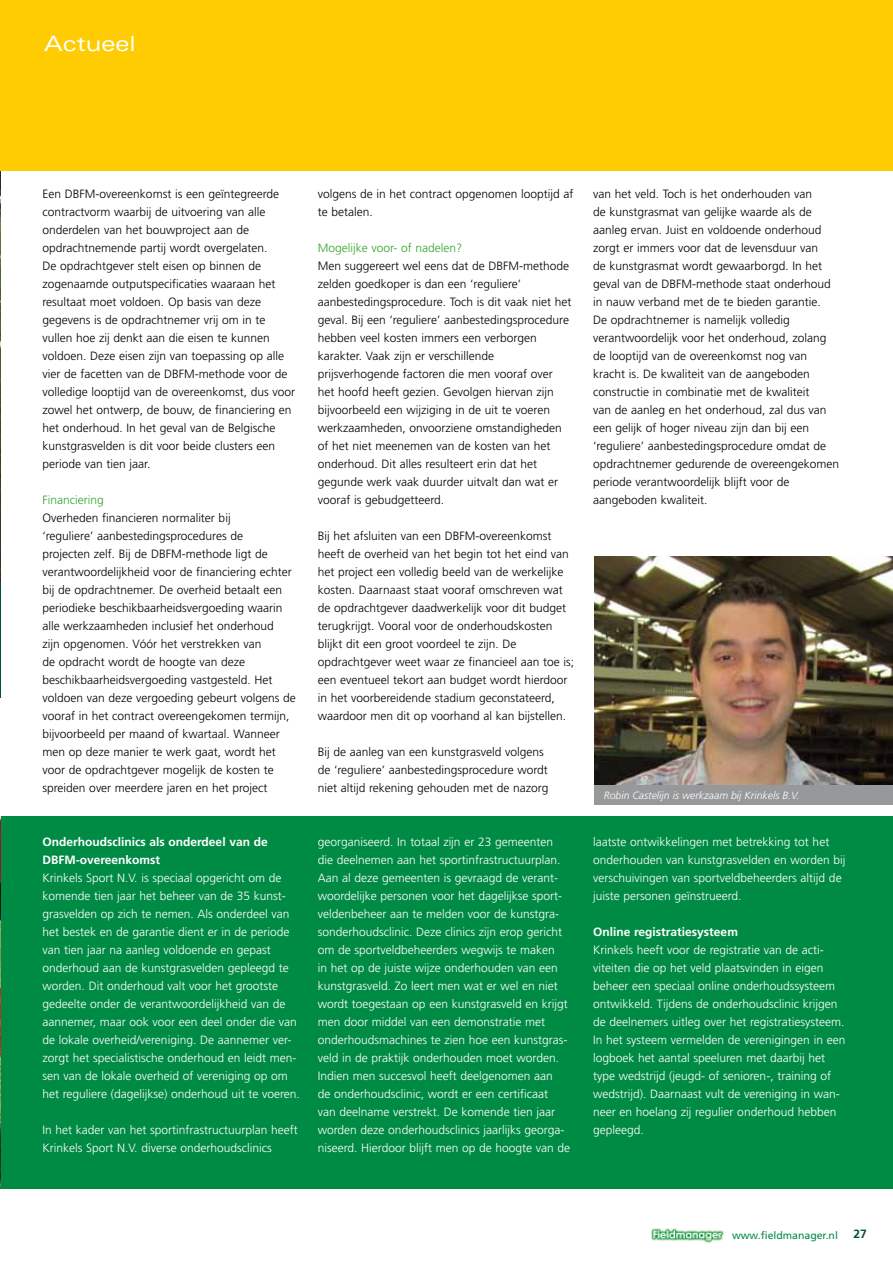
<style>
.page{position:relative;width:893px;height:1263px;background:#fff}
.page>*{position:absolute;margin:0;border:0;box-sizing:border-box;transform-origin:0 0}
.t1{font:expanded 21px "Univers";color:#fff}
.t2{font:300 12px/18px "Frutiger";color:#000}
.t3{font:300 12px/18px "Frutiger";color:#fff}
.t4{font:700 12px/18px "Frutiger";color:#fff}
.t5{font:300 12px "Frutiger";color:#35a32c}
.t6{font:700 12px "Frutiger";color:#00523c}
.t7{font:italic 300 10.5px "Frutiger";color:#fff}
.t8{font:10.5px "Frutiger";color:#008b45}
</style>
<div class="page">
<img style="left:651px;top:1228px;width:73px;height:15px">
<img style="left:0;top:171px;width:1px;height:413px">
<div style="left:0;top:0;width:893px;height:171px;background:#fecc00"></div>
<img style="left:594px;top:556px;width:299px;height:229px">
<hr style="left:0;top:584px;width:1px;height:113px;background:#00523c">
<div style="left:594px;top:785px;width:299px;height:20px;background:#97989a"></div>
<div style="left:0;top:816px;width:893px;height:373px;background:#008b45"></div>
<img style="left:0;top:816px;width:1px;height:371px">
<h1 class="t1" style="left:44px;top:31px;width:93px">Actueel</h1>
<p class="t2" style="left:43px;top:185px;width:254px">Een DBFM-overeenkomst is een geïntegreerde contractvorm waarbij de uitvoering van alle onderdelen van het bouwproject aan de opdrachtnemende partij wordt overgelaten.<br>De opdrachtgever stelt eisen op binnen de zogenaamde outputspecificaties waaraan het resultaat moet voldoen. Op basis van deze gegevens is de opdrachtnemer vrij om in te vullen hoe zij denkt aan die eisen te kunnen voldoen. Deze eisen zijn van toepassing op alle vier de facetten van de DBFM-methode voor de volledige looptijd van de overeenkomst, dus voor zowel het ontwerp, de bouw, de financiering en het onderhoud. In het geval van de Belgische kunstgrasvelden is dit voor beide clusters een periode van tien jaar.</p>
<p class="t5" style="left:43px;top:493px;width:63px">Financiering</p>
<p class="t2" style="left:43px;top:509px;width:255px">Overheden financieren normaliter bij<br>‘reguliere’ aanbestedingsprocedures de<br>projecten zelf. Bij de DBFM-methode ligt de verantwoordelijkheid voor de financiering echter bij de opdrachtnemer. De overheid betaalt een periodieke beschikbaarheidsvergoeding waarin alle werkzaamheden inclusief het onderhoud<br>zijn opgenomen. Vóór het verstrekken van<br>de opdracht wordt de hoogte van deze beschikbaarheidsvergoeding vastgesteld. Het voldoen van deze vergoeding gebeurt volgens de vooraf in het contract overeengekomen termijn, bijvoorbeeld per maand of kwartaal. Wanneer men op deze manier te werk gaat, wordt het voor de opdrachtgever mogelijk de kosten te spreiden over meerdere jaren en het project</p>
<p class="t4" style="left:43px;top:833px;width:227px">Onderhoudsclinics als onderdeel van de<br>DBFM-overeenkomst</p>
<p class="t3" style="left:43px;top:869px;width:259px">Krinkels Sport N.V. is speciaal opgericht om de komende tien jaar het beheer van de 35 kunst&shy;grasvelden op zich te nemen. Als onderdeel van het bestek en de garantie dient er in de periode van tien jaar na aanleg voldoende en gepast onderhoud aan de kunstgrasvelden gepleegd te worden. Dit onderhoud valt voor het grootste gedeelte onder de verantwoordelijkheid van de aannemer, maar ook voor een deel onder die van de lokale overheid/vereniging. De aannemer ver&shy;zorgt het specialistische onderhoud en leidt men&shy;sen van de lokale overheid of vereniging op om het reguliere (dagelijkse) onderhoud uit te voeren.</p>
<p class="t3" style="left:43px;top:1121px;width:257px">In het kader van het sportinfrastructuurplan heeft<br>Krinkels Sport N.V. diverse onderhoudsclinics</p>
<p class="t2" style="left:318px;top:185px;width:257px">volgens de in het contract opgenomen looptijd af te betalen.</p>
<p class="t5" style="left:318px;top:241px;width:146px">Mogelijke voor- of nadelen?</p>
<p class="t2" style="left:318px;top:257px;width:255px">Men suggereert wel eens dat de DBFM-methode zelden goedkoper is dan een ‘reguliere’ aanbestedingsprocedure. Toch is dit vaak niet het geval. Bij een ‘reguliere’ aanbestedingsprocedure hebben veel kosten immers een verborgen karakter. Vaak zijn er verschillende prijsverhogende factoren die men vooraf over het hoofd heeft gezien. Gevolgen hiervan zijn bijvoorbeeld een wijziging in de uit te voeren werkzaamheden, onvoorziene omstandigheden of het niet meenemen van de kosten van het onderhoud. Dit alles resulteert erin dat het gegunde werk vaak duurder uitvalt dan wat er vooraf is gebudgetteerd.</p>
<p class="t2" style="left:318px;top:527px;width:258px">Bij het afsluiten van een DBFM-overeenkomst heeft de overheid van het begin tot het eind van het project een volledig beeld van de werkelijke kosten. Daarnaast staat vooraf omschreven wat de opdrachtgever daadwerkelijk voor dit budget terugkrijgt. Vooral voor de onderhoudskosten blijkt dit een groot voordeel te zijn. De opdrachtgever weet waar ze financieel aan toe is; een eventueel tekort aan budget wordt hierdoor in het voorbereidende stadium geconstateerd, waardoor men dit op voorhand al kan bijstellen.</p>
<p class="t2" style="left:318px;top:743px;width:232px">Bij de aanleg van een kunstgrasveld volgens de ‘reguliere’ aanbestedingsprocedure wordt niet altijd rekening gehouden met de nazorg</p>
<p class="t2" style="left:593px;top:185px;width:247px">van het veld. Toch is het onderhouden van<br>de kunstgrasmat van gelijke waarde als de aanleg ervan. Juist en voldoende onderhoud zorgt er immers voor dat de levensduur van<br>de kunstgrasmat wordt gewaarborgd. In het geval van de DBFM-methode staat onderhoud in nauw verband met de te bieden garantie.<br>De opdrachtnemer is namelijk volledig verantwoordelijk voor het onderhoud, zolang de looptijd van de overeenkomst nog van kracht is. De kwaliteit van de aangeboden constructie in combinatie met de kwaliteit<br>van de aanleg en het onderhoud, zal dus van een gelijk of hoger niveau zijn dan bij een ‘reguliere’ aanbestedingsprocedure omdat de opdrachtnemer gedurende de overeengekomen periode verantwoordelijk blijft voor de aangeboden kwaliteit.</p>
<p class="t7" style="left:604px;top:789px;width:197px">Robin Castelijn is werkzaam bij Krinkels B.V.</p>
<p class="t3" style="left:318px;top:833px;width:254px">georganiseerd. In totaal zijn er 23 gemeenten die deelnemen aan het sportinfrastructuurplan.<br>Aan al deze gemeenten is gevraagd de verant&shy;woordelijke personen voor het dagelijkse sport&shy;veldenbeheer aan te melden voor de kunstgra&shy;sonderhoudsclinic. Deze clinics zijn erop gericht om de sportveldbeheerders wegwijs te maken<br>in het op de juiste wijze onderhouden van een kunstgrasveld. Zo leert men wat er wel en niet wordt toegestaan op een kunstgrasveld en krijgt men door middel van een demonstratie met onderhoudsmachines te zien hoe een kunstgras&shy;veld in de praktijk onderhouden moet worden.<br>Indien men succesvol heeft deelgenomen aan<br>de onderhoudsclinic, wordt er een certificaat<br>van deelname verstrekt. De komende tien jaar worden deze onderhoudsclinics jaarlijks georga&shy;niseerd. Hierdoor blijft men op de hoogte van de</p>
<p class="t3" style="left:593px;top:833px;width:254px">laatste ontwikkelingen met betrekking tot het onderhouden van kunstgrasvelden en worden bij verschuivingen van sportveldbeheerders altijd de juiste personen geïnstrueerd.</p>
<p class="t4" style="left:593px;top:923px;width:146px">Online registratiesysteem</p>
<p class="t3" style="left:593px;top:941px;width:254px">Krinkels heeft voor de registratie van de acti&shy;viteiten die op het veld plaatsvinden in eigen beheer een speciaal online onderhoudssysteem ontwikkeld. Tijdens de onderhoudsclinic krijgen de deelnemers uitleg over het registratiesysteem.<br>In het systeem vermelden de verenigingen in een logboek het aantal speeluren met daarbij het type wedstrijd (jeugd- of senioren-, training of wedstrijd). Daarnaast vult de vereniging in wan&shy;neer en hoelang zij regulier onderhoud hebben gepleegd.</p>
<p class="t8" style="left:732px;top:1229px;width:107px">www.fieldmanager.nl</p>
<p class="t6" style="left:853px;top:1227px;width:15px">27</p>
</div>
